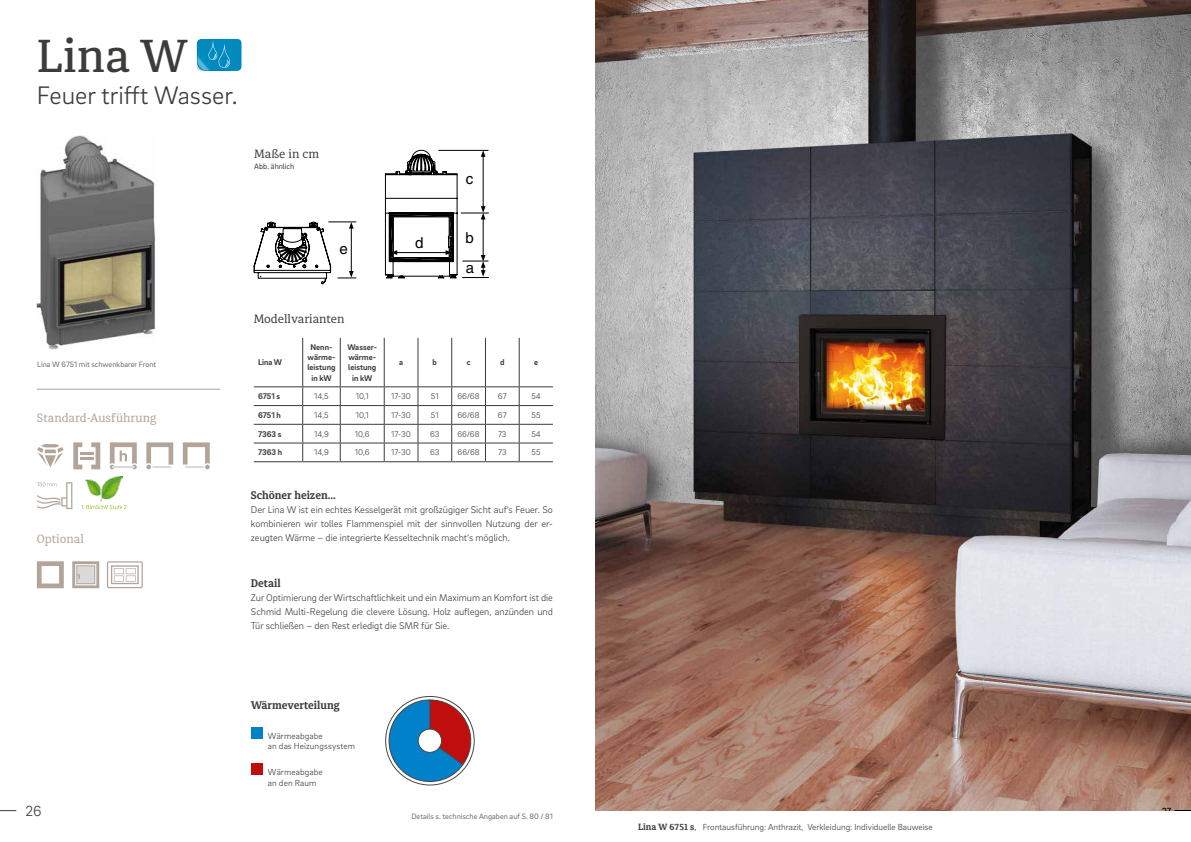
<style>
.page{position:relative;width:1191px;height:842px;background:#fff}
.page>*{position:absolute;margin:0;border:0;box-sizing:border-box;transform-origin:0 0}
.t1{font:500 46px "Diaria Pro";color:#3c3c3b}
.t2{font:300 26px "Brix Sans";color:#3c3c3b}
.t3{font:15.1px/30.9px "Helvetica LT Std";color:#000}
.t4{font:300 15px "Brix Sans";color:#3c3c3b}
.t5{font:12px "Diaria Pro";color:#b2a499}
.t6{font:12px "Diaria Pro";color:#3c3c3b}
.t7{font:700 11px "Diaria Pro";color:#3c3c3b}
.t8{font:300 10px/14px "Brix Sans";color:#3c3c3b;text-align:justify}
.t9{font:300 9px/10px "Brix Sans";color:#3c3c3b}
.t10{font:300 9px "Brix Sans";color:#000}
.t11{font:300 8.5px "Brix Sans";color:#3c3c3b}
.t12{font:700 8.5px/10.2px "Brix Sans";color:#3c3c3b;text-align:center}
.t13{font:8px "Brix Sans";color:#706f6f}
.t14{font:8px "Brix Sans";color:#3c3c3b}
.s1{font-family:"Diaria Pro";font-weight:700}
.s2{font-family:"Diaria Pro";font-weight:400;font-size:8.5px}
</style>
<div class="page">
<svg style="left:0;top:810px;width:16px;height:1px"></svg>
<svg style="left:37px;top:444px;width:27px;height:24px"></svg>
<svg style="left:73px;top:442px;width:27px;height:27px"></svg>
<hr style="left:80px;top:457px;width:14px;height:3px;background:#b2a499">
<svg style="left:110px;top:442px;width:27px;height:27px"></svg>
<svg style="left:146px;top:442px;width:27px;height:27px"></svg>
<svg style="left:183px;top:442px;width:27px;height:27px"></svg>
<svg style="left:37px;top:561px;width:27px;height:27px"></svg>
<svg style="left:72px;top:561px;width:27px;height:27px"></svg>
<div style="left:77px;top:565px;width:18px;height:19px;border:1px solid #b2a499"></div>
<svg style="left:107px;top:561px;width:36px;height:27px"></svg>
<div style="left:251px;top:727px;width:11px;height:12px;background:#0081c9"></div>
<div style="left:251px;top:763px;width:11px;height:11px;background:#c00d0e"></div>
<hr style="left:302px;top:338px;width:1px;height:48px;background:#3c3c3b">
<hr style="left:340px;top:338px;width:1px;height:48px;background:#3c3c3b">
<hr style="left:384px;top:338px;width:1px;height:48px;background:#3c3c3b">
<hr style="left:417px;top:338px;width:1px;height:48px;background:#3c3c3b">
<hr style="left:451px;top:338px;width:1px;height:48px;background:#3c3c3b">
<hr style="left:485px;top:338px;width:1px;height:48px;background:#3c3c3b">
<hr style="left:519px;top:338px;width:1px;height:48px;background:#3c3c3b">
<hr style="left:254px;top:386px;width:49px;height:1px;background:#3c3c3b">
<hr style="left:303px;top:386px;width:37px;height:1px;background:#3c3c3b">
<hr style="left:340px;top:386px;width:44px;height:1px;background:#3c3c3b">
<hr style="left:384px;top:386px;width:34px;height:1px;background:#3c3c3b">
<hr style="left:418px;top:386px;width:34px;height:1px;background:#3c3c3b">
<hr style="left:452px;top:386px;width:33px;height:1px;background:#3c3c3b">
<hr style="left:485px;top:386px;width:34px;height:1px;background:#3c3c3b">
<hr style="left:519px;top:386px;width:34px;height:1px;background:#3c3c3b">
<hr style="left:254px;top:405px;width:49px;height:1px;background:#3c3c3b">
<hr style="left:303px;top:405px;width:37px;height:1px;background:#3c3c3b">
<hr style="left:340px;top:405px;width:44px;height:1px;background:#3c3c3b">
<hr style="left:384px;top:405px;width:34px;height:1px;background:#3c3c3b">
<hr style="left:418px;top:405px;width:34px;height:1px;background:#3c3c3b">
<hr style="left:452px;top:405px;width:33px;height:1px;background:#3c3c3b">
<hr style="left:485px;top:405px;width:34px;height:1px;background:#3c3c3b">
<hr style="left:519px;top:405px;width:34px;height:1px;background:#3c3c3b">
<hr style="left:254px;top:424px;width:49px;height:1px;background:#3c3c3b">
<hr style="left:303px;top:424px;width:37px;height:1px;background:#3c3c3b">
<hr style="left:340px;top:424px;width:44px;height:1px;background:#3c3c3b">
<hr style="left:384px;top:424px;width:34px;height:1px;background:#3c3c3b">
<hr style="left:418px;top:424px;width:34px;height:1px;background:#3c3c3b">
<hr style="left:452px;top:424px;width:33px;height:1px;background:#3c3c3b">
<hr style="left:485px;top:424px;width:34px;height:1px;background:#3c3c3b">
<hr style="left:519px;top:424px;width:34px;height:1px;background:#3c3c3b">
<hr style="left:254px;top:443px;width:49px;height:1px;background:#3c3c3b">
<hr style="left:303px;top:443px;width:37px;height:1px;background:#3c3c3b">
<svg style="left:302px;top:387px;width:1px;height:74px"></svg>
<hr style="left:340px;top:443px;width:44px;height:1px;background:#3c3c3b">
<svg style="left:340px;top:387px;width:1px;height:74px"></svg>
<hr style="left:384px;top:443px;width:34px;height:1px;background:#3c3c3b">
<svg style="left:384px;top:387px;width:1px;height:74px"></svg>
<hr style="left:418px;top:443px;width:34px;height:1px;background:#3c3c3b">
<svg style="left:417px;top:387px;width:1px;height:74px"></svg>
<hr style="left:452px;top:443px;width:33px;height:1px;background:#3c3c3b">
<svg style="left:451px;top:387px;width:1px;height:74px"></svg>
<hr style="left:485px;top:443px;width:34px;height:1px;background:#3c3c3b">
<svg style="left:485px;top:387px;width:1px;height:74px"></svg>
<hr style="left:519px;top:443px;width:34px;height:1px;background:#3c3c3b">
<svg style="left:519px;top:387px;width:1px;height:74px"></svg>
<hr style="left:254px;top:461px;width:49px;height:1px;background:#3c3c3b">
<hr style="left:303px;top:461px;width:37px;height:1px;background:#3c3c3b">
<hr style="left:340px;top:461px;width:44px;height:1px;background:#3c3c3b">
<hr style="left:384px;top:461px;width:34px;height:1px;background:#3c3c3b">
<hr style="left:418px;top:461px;width:34px;height:1px;background:#3c3c3b">
<hr style="left:452px;top:461px;width:33px;height:1px;background:#3c3c3b">
<hr style="left:485px;top:461px;width:34px;height:1px;background:#3c3c3b">
<hr style="left:519px;top:461px;width:34px;height:1px;background:#3c3c3b">
<img style="left:595px;top:0;width:596px;height:811px">
<img style="left:37px;top:136px;width:119px;height:213px">
<svg style="left:197px;top:39px;width:44px;height:32px"></svg>
<svg style="left:1174px;top:810px;width:17px;height:1px"></svg>
<svg style="left:253px;top:221px;width:103px;height:64px"></svg>
<svg style="left:385px;top:150px;width:104px;height:129px"></svg>
<svg style="left:388px;top:699px;width:85px;height:83px"></svg>
<hr style="left:37px;top:389px;width:183px;height:1px;background:#b2a499">
<img style="left:85px;top:477px;width:38px;height:24px">
<svg style="left:37px;top:482px;width:35px;height:27px"></svg>
<svg style="left:81px;top:505px;width:46px;height:4px"></svg>
<h1 class="t1" style="left:37px;top:28px;width:153px">Lina W</h1>
<h2 class="t2" style="left:37px;top:79px;width:202px">Feuer trifft Wasser.</h2>
<p class="t6" style="left:254px;top:147px;width:67px">Maße in cm</p>
<p class="t14" style="left:254px;top:162px;width:42px">Abb. ähnlich</p>
<h3 class="t3" style="left:340px;top:233px;width:10px">e</h3>
<p class="t6" style="left:254px;top:312px;width:92px">Modellvarianten</p>
<p class="t13" style="left:37px;top:360px;width:120px">Lina W 6751 mit schwenkbarer Front</p>
<p class="t12" style="left:258px;top:357px;width:26px">Lina W</p>
<p class="t12" style="left:307px;top:342px;width:30px">Nenn&shy;wärme&shy;leistung in kW</p>
<p class="t12" style="left:347px;top:342px;width:31px">Wasser&shy;wärme&shy;leistung in kW</p>
<h3 class="t3" style="left:415px;top:228px;width:10px">d</h3>
<h3 class="t3" style="left:466px;top:163px;width:9px">c</h3>
<h3 class="t3" style="left:465px;top:222px;width:10px">b a</h3>
<p class="t12" style="left:399px;top:357px;width:6px">a</p>
<p class="t12" style="left:432px;top:357px;width:6px">b</p>
<p class="t12" style="left:467px;top:357px;width:5px">c</p>
<p class="t12" style="left:500px;top:357px;width:6px">d</p>
<p class="t12" style="left:534px;top:357px;width:6px">e</p>
<p class="t5" style="left:37px;top:411px;width:121px">Standard-Ausführung</p>
<p class="t5" style="left:37px;top:532px;width:48px">Optional</p>
<h3 class="t4" style="left:26px;top:802px;width:18px">26</h3>
<p class="t12" style="left:258px;top:391px;width:24px">6751 s</p>
<p class="t11" style="left:314px;top:391px;width:16px">14,5</p>
<p class="t11" style="left:356px;top:391px;width:14px">10,1</p>
<p class="t11" style="left:391px;top:391px;width:21px">17-30</p>
<p class="t11" style="left:431px;top:391px;width:9px">51</p>
<p class="t11" style="left:457px;top:391px;width:24px">66/68</p>
<p class="t11" style="left:498px;top:391px;width:10px">67</p>
<p class="t11" style="left:531px;top:391px;width:11px">54</p>
<p class="t12" style="left:258px;top:410px;width:24px">6751 h</p>
<p class="t11" style="left:314px;top:410px;width:16px">14,5</p>
<p class="t11" style="left:356px;top:410px;width:14px">10,1</p>
<p class="t11" style="left:391px;top:410px;width:21px">17-30</p>
<p class="t11" style="left:431px;top:410px;width:9px">51</p>
<p class="t11" style="left:457px;top:410px;width:24px">66/68</p>
<p class="t11" style="left:498px;top:410px;width:10px">67</p>
<p class="t11" style="left:531px;top:410px;width:11px">55</p>
<p class="t12" style="left:258px;top:428px;width:25px">7363 s</p>
<p class="t11" style="left:314px;top:428px;width:16px">14,9</p>
<p class="t11" style="left:355px;top:428px;width:16px">10,6</p>
<p class="t11" style="left:391px;top:428px;width:21px">17-30</p>
<p class="t11" style="left:430px;top:428px;width:11px">63</p>
<p class="t11" style="left:457px;top:428px;width:24px">66/68</p>
<p class="t11" style="left:498px;top:428px;width:10px">73</p>
<p class="t11" style="left:531px;top:428px;width:11px">54</p>
<p class="t12" style="left:258px;top:447px;width:26px">7363 h</p>
<p class="t11" style="left:314px;top:447px;width:16px">14,9</p>
<p class="t11" style="left:355px;top:447px;width:16px">10,6</p>
<p class="t11" style="left:391px;top:447px;width:21px">17-30</p>
<p class="t11" style="left:430px;top:447px;width:11px">63</p>
<p class="t11" style="left:457px;top:447px;width:24px">66/68</p>
<p class="t11" style="left:498px;top:447px;width:10px">73</p>
<p class="t11" style="left:531px;top:447px;width:11px">55</p>
<p class="t7" style="left:251px;top:489px;width:86px">Schöner heizen...</p>
<p class="t8" style="left:251px;top:503px;width:303px">Der Lina W ist ein echtes Kesselgerät mit großzügiger Sicht auf‘s Feuer. So kombinieren wir tolles Flammenspiel mit der sinnvollen Nutzung der er&shy;zeugten Wärme – die integrierte Kesseltechnik macht‘s möglich.</p>
<p class="t7" style="left:251px;top:577px;width:31px">Detail</p>
<p class="t8" style="left:251px;top:591px;width:303px">Zur Optimierung der Wirtschaftlichkeit und ein Maximum an Komfort ist die Schmid Multi-Regelung die clevere Lösung. Holz auflegen, anzünden und Tür schließen – den Rest erledigt die SMR für Sie.</p>
<p class="t7" style="left:251px;top:698px;width:90px">Wärmeverteilung</p>
<p class="t9" style="left:268px;top:730px;width:89px">Wärmeabgabe<br>an das Heizungssystem</p>
<p class="t9" style="left:268px;top:766px;width:56px;line-height:11px">Wärmeabgabe an den Raum</p>
<p class="t13" style="left:411px;top:811px;width:143px">Details s. technische Angaben auf S. 80 / 81</p>
<p class="t9" style="left:638px;top:821px;width:296px"><span class="s1">Lina W 6751 s</span><span class="s2">,</span> Frontausführung: Anthrazit, Verkleidung: Individuelle Bauweise</p>
<p class="t10" style="left:1162px;top:805px;width:10px">27</p>
</div>
